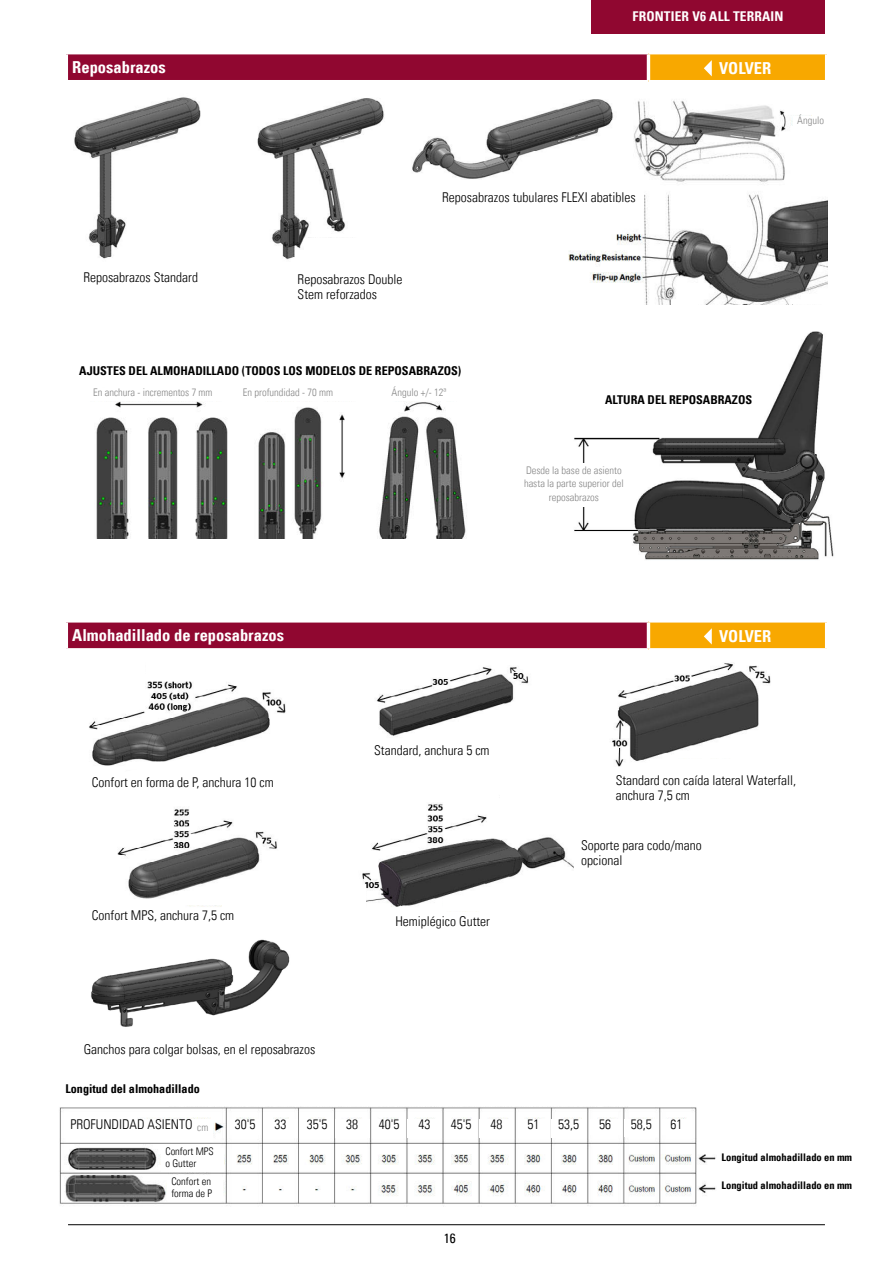
<style>
.page{position:relative;width:893px;height:1263px;background:#fff}
.page>*{position:absolute;margin:0;border:0;box-sizing:border-box;transform-origin:0 0}
.t1{font:16.5px "Univers Com 67 Bold Cond";color:#fff}
.t2{font:13.5px/15px "Univers Com 47 Light Cond";color:#000}
.t3{font:13.5px "Univers Com 67 Bold Cond";letter-spacing:.01em;color:#fff}
.t4{font:condensed 13.5px "Univers Com 57";color:#000}
.t5{font:12.15px "Univers Com 67 Bold Cond";color:#000}
.t6{font:10.5px/13.5px "Univers Com 47 Light Cond";color:#878787;text-align:center}
.t7{font:10.5px "Univers Com 67 Bold Cond";color:#000}
.t8{font:10.5px/12px "Univers Com 47 Light Cond";color:#000}
</style>
<div class="page">
<img style="left:568px;top:100px;width:260px;height:204px">
<div style="left:561px;top:78px;width:67px;height:33px;background:#fff"></div>
<div style="left:66px;top:53px;width:582px;height:29px;background:#900730"></div>
<div style="left:648px;top:53px;width:179px;height:29px;background:#f8a800"></div>
<hr style="left:648px;top:51px;width:180px;height:3px;background:#fff">
<hr style="left:825px;top:54px;width:3px;height:26px;background:#fff">
<hr style="left:648px;top:80px;width:180px;height:3px;background:#fff">
<hr style="left:65px;top:51px;width:583px;height:3px;background:#fff">
<hr style="left:65px;top:54px;width:3px;height:26px;background:#fff">
<hr style="left:647px;top:54px;width:3px;height:26px;background:#fff">
<hr style="left:65px;top:80px;width:583px;height:3px;background:#fff">
<svg style="left:704px;top:60px;width:8px;height:16px"></svg>
<img style="left:74px;top:97px;width:310px;height:163px">
<img style="left:89px;top:667px;width:484px;height:245px">
<img style="left:91px;top:939px;width:199px;height:88px">
<img style="left:574px;top:331px;width:260px;height:229px">
<div style="left:68px;top:87px;width:99px;height:13px;background:#fff"></div>
<div style="left:128px;top:216px;width:64px;height:30px;background:#fff"></div>
<div style="left:351px;top:195px;width:69px;height:36px;background:#fff"></div>
<div style="left:304px;top:238px;width:56px;height:19px;background:#fff"></div>
<img style="left:96px;top:401px;width:371px;height:137px">
<div style="left:66px;top:621px;width:582px;height:29px;background:#900730"></div>
<div style="left:648px;top:621px;width:179px;height:29px;background:#f8a800"></div>
<hr style="left:648px;top:619px;width:180px;height:3px;background:#fff">
<hr style="left:825px;top:622px;width:3px;height:26px;background:#fff">
<hr style="left:648px;top:648px;width:180px;height:3px;background:#fff">
<hr style="left:65px;top:619px;width:583px;height:3px;background:#fff">
<hr style="left:65px;top:622px;width:3px;height:26px;background:#fff">
<hr style="left:647px;top:622px;width:3px;height:26px;background:#fff">
<hr style="left:65px;top:648px;width:583px;height:3px;background:#fff">
<svg style="left:704px;top:628px;width:8px;height:16px"></svg>
<div style="left:77px;top:655px;width:68px;height:23px;background:#fff"></div>
<svg style="left:115px;top:746px;width:151px;height:54px"></svg>
<div style="left:88px;top:777px;width:199px;height:17px;background:#fff"></div>
<div style="left:428px;top:732px;width:47px;height:16px;background:#fff"></div>
<div style="left:370px;top:745px;width:126px;height:22px;background:#fff"></div>
<img style="left:59px;top:1107px;width:657px;height:100px">
<div style="left:443px;top:897px;width:45px;height:13px;background:#fff"></div>
<div style="left:183px;top:894px;width:44px;height:11px;background:#fff"></div>
<div style="left:249px;top:885px;width:117px;height:50px;background:#fff"></div>
<div style="left:516px;top:463px;width:111px;height:39px;background:#fff"></div>
<div style="left:512px;top:466px;width:124px;height:41px;background:#fff"></div>
<div style="left:512px;top:880px;width:54px;height:24px;background:#fff"></div>
<div style="left:501px;top:724px;width:90px;height:104px;background:#fff"></div>
<img style="left:612px;top:663px;width:159px;height:104px">
<div style="left:675px;top:760px;width:65px;height:12px;background:#fff"></div>
<div style="left:66px;top:1120px;width:147px;height:22px;background:#fff"></div>
<div style="left:230px;top:1119px;width:30px;height:15px;background:#fff"></div>
<div style="left:263px;top:1119px;width:35px;height:18px;background:#fff"></div>
<div style="left:302px;top:1119px;width:30px;height:15px;background:#fff"></div>
<div style="left:374px;top:1119px;width:30px;height:15px;background:#fff"></div>
<div style="left:407px;top:1119px;width:35px;height:18px;background:#fff"></div>
<div style="left:446px;top:1119px;width:30px;height:15px;background:#fff"></div>
<div style="left:335px;top:1119px;width:34px;height:18px;background:#fff"></div>
<div style="left:518px;top:1119px;width:31px;height:15px;background:#fff"></div>
<div style="left:551px;top:1119px;width:35px;height:18px;background:#fff"></div>
<div style="left:590px;top:1119px;width:30px;height:15px;background:#fff"></div>
<div style="left:479px;top:1119px;width:35px;height:18px;background:#fff"></div>
<div style="left:625px;top:1119px;width:33px;height:17px;background:#fff"></div>
<div style="left:661px;top:1119px;width:30px;height:15px;background:#fff"></div>
<div style="left:167px;top:1177px;width:56px;height:24px;background:#fff"></div>
<div style="left:161px;top:1148px;width:62px;height:23px;background:#fff"></div>
<div style="left:438px;top:193px;width:205px;height:16px;background:#fff"></div>
<img style="left:412px;top:99px;width:210px;height:81px">
<div style="left:793px;top:116px;width:100px;height:13px;background:#fff"></div>
<div style="left:591px;top:0;width:234px;height:34px;background:#900730"></div>
<hr style="left:68px;top:1224px;width:757px;height:1px;background:#000">
<p class="t3" style="left:633px;top:8px;width:152px">FRONTIER V6 ALL TERRAIN</p>
<p class="t1" style="left:72px;top:57px;width:95px">Reposabrazos</p>
<p class="t1" style="left:719px;top:58px;width:54px">VOLVER</p>
<p class="t6" style="left:797px;top:113px;width:28px">Ángulo</p>
<p class="t2" style="left:83px;top:269px;width:116px">Reposabrazos Standard</p>
<p class="t2" style="left:298px;top:272px;width:106px">Reposabrazos Double<br>Stem reforzados</p>
<p class="t2" style="left:442px;top:190px;width:195px">Reposabrazos tubulares FLEXI abatibles</p>
<p class="t5" style="left:79px;top:363px;width:384px">AJUSTES DEL ALMOHADILLADO (TODOS LOS MODELOS DE REPOSABRAZOS)</p>
<p class="t6" style="left:93px;top:385px;width:121px">En anchura - incrementos 7 mm</p>
<p class="t6" style="left:243px;top:385px;width:92px">En profundidad - 70 mm</p>
<p class="t6" style="left:392px;top:385px;width:56px">Ángulo +/- 12ª</p>
<p class="t5" style="left:605px;top:392px;width:149px">ALTURA DEL REPOSABRAZOS</p>
<p class="t6" style="left:524px;top:463px;width:101px">Desde la base de asiento hasta la parte superior del reposabrazos</p>
<p class="t1" style="left:72px;top:625px;width:213px">Almohadillado de reposabrazos</p>
<p class="t1" style="left:719px;top:626px;width:54px">VOLVER</p>
<p class="t2" style="left:374px;top:743px;width:117px">Standard, anchura 5 cm</p>
<p class="t2" style="left:92px;top:775px;width:183px">Confort en forma de P, anchura 10 cm</p>
<p class="t2" style="left:92px;top:908px;width:144px">Confort MPS, anchura 7,5 cm</p>
<p class="t2" style="left:395px;top:913px;width:96px">Hemiplégico Gutter</p>
<p class="t2" style="left:84px;top:1041px;width:233px">Ganchos para colgar bolsas, en el reposabrazos</p>
<p class="t5" style="left:65px;top:1081px;width:136px">Longitud del almohadillado</p>
<p class="t2" style="left:616px;top:772px;width:182px">Standard con caída lateral Waterfall, anchura 7,5 cm</p>
<p class="t2" style="left:581px;top:838px;width:122px">Soporte para codo/mano opcional</p>
<p class="t2" style="left:70px;top:1117px;width:124px">PROFUNDIDAD ASIENTO</p>
<p class="t2" style="left:235px;top:1116px;width:22px">30'5</p>
<p class="t2" style="left:274px;top:1116px;width:13px">33</p>
<p class="t2" style="left:307px;top:1116px;width:22px">35'5</p>
<p class="t2" style="left:346px;top:1116px;width:13px">38</p>
<p class="t2" style="left:379px;top:1116px;width:22px">40'5</p>
<p class="t2" style="left:419px;top:1116px;width:13px">43</p>
<p class="t2" style="left:451px;top:1116px;width:22px">45'5</p>
<p class="t2" style="left:490px;top:1116px;width:13px">48</p>
<p class="t2" style="left:527px;top:1116px;width:13px">51</p>
<p class="t2" style="left:558px;top:1116px;width:22px">53,5</p>
<p class="t2" style="left:599px;top:1116px;width:13px">56</p>
<p class="t2" style="left:631px;top:1116px;width:22px">58,5</p>
<p class="t2" style="left:670px;top:1116px;width:13px">61</p>
<p class="t6" style="left:197px;top:1120px;width:13px">cm</p>
<p class="t8" style="left:165px;top:1145px;width:50px">Confort MPS o Gutter</p>
<p class="t8" style="left:171px;top:1175px;width:42px">Confort en forma de P</p>
<p class="t4" style="left:444px;top:1229px;width:13px">16</p>
<p class="t7" style="left:721px;top:1151px;width:132px">Longitud almohadillado en mm</p>
<p class="t7" style="left:721px;top:1179px;width:132px">Longitud almohadillado en mm</p>
</div>
